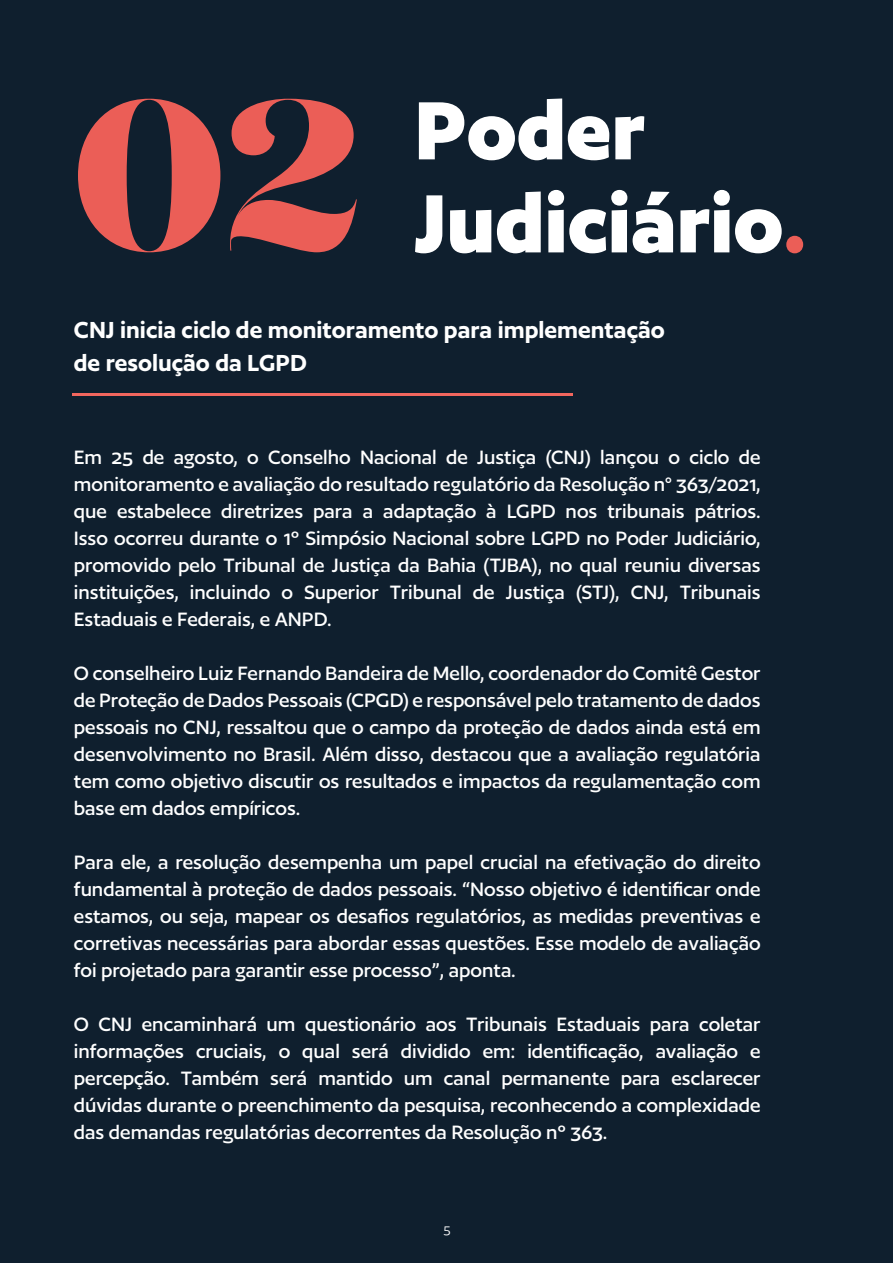
<style>
.page{position:relative;width:893px;height:1263px;background:#0f1f2e}
.page>*{position:absolute;margin:0;border:0;box-sizing:border-box;transform-origin:0 0}
.t1{font:214.5px "Lust Display Didone";color:#eb5e57}
.t2{font:700 96px/93px "Author";color:#fff}
.t3{font:600 27px/32.4px "Author";color:#fff}
.t4{font:700 22.5px/27px "Author Variable";color:#fff;text-align:justify}
.t5{font:15px "Author";color:#fff}
.s1{color:#eb5e57}
</style>
<div class="page">
<hr style="left:72px;top:393px;width:500px;height:2px;background:#f2665e">
<h1 class="t1" style="left:72px;top:39px;width:290px">02</h1>
<h2 class="t2" style="left:414px;top:82px;width:394px">Poder<br>Judiciário<span class="s1">.</span></h2>
<p class="t3" style="left:74px;top:314px;width:592px">CNJ inicia ciclo de monitoramento para implementação de resolução da LGPD</p>
<p class="t4" style="left:74px;top:443px;width:688px">Em 25 de agosto, o Conselho Nacional de Justiça (CNJ) lançou o ciclo de monitoramento e avaliação do resultado regulatório da Resolução n° 363/2021, que estabelece diretrizes para a adaptação à LGPD nos tribunais pátrios.<br>Isso ocorreu durante o 1º Simpósio Nacional sobre LGPD no Poder Judiciário, promovido pelo Tribunal de Justiça da Bahia (TJBA), no qual reuniu diversas instituições, incluindo o Superior Tribunal de Justiça (STJ), CNJ, Tribunais Estaduais e Federais, e ANPD.</p>
<p class="t4" style="left:74px;top:659px;width:688px">O conselheiro Luiz Fernando Bandeira de Mello, coordenador do Comitê Gestor de Proteção de Dados Pessoais (CPGD) e responsável pelo tratamento de dados pessoais no CNJ, ressaltou que o campo da proteção de dados ainda está em desenvolvimento no Brasil. Além disso, destacou que a avaliação regulatória tem como objetivo discutir os resultados e impactos da regulamentação com base em dados empíricos.</p>
<p class="t4" style="left:74px;top:848px;width:688px">Para ele, a resolução desempenha um papel crucial na efetivação do direito fundamental à proteção de dados pessoais. “Nosso objetivo é identificar onde estamos, ou seja, mapear os desafios regulatórios, as medidas preventivas e corretivas necessárias para abordar essas questões. Esse modelo de avaliação foi projetado para garantir esse processo”, aponta.</p>
<p class="t4" style="left:74px;top:1010px;width:688px">O CNJ encaminhará um questionário aos Tribunais Estaduais para coletar informações cruciais, o qual será dividido em: identificação, avaliação e percepção. Também será mantido um canal permanente para esclarecer dúvidas durante o preenchimento da pesquisa, reconhecendo a complexidade das demandas regulatórias decorrentes da Resolução nº 363.</p>
<p class="t5" style="left:444px;top:1221px;width:9px">5</p>
</div>
